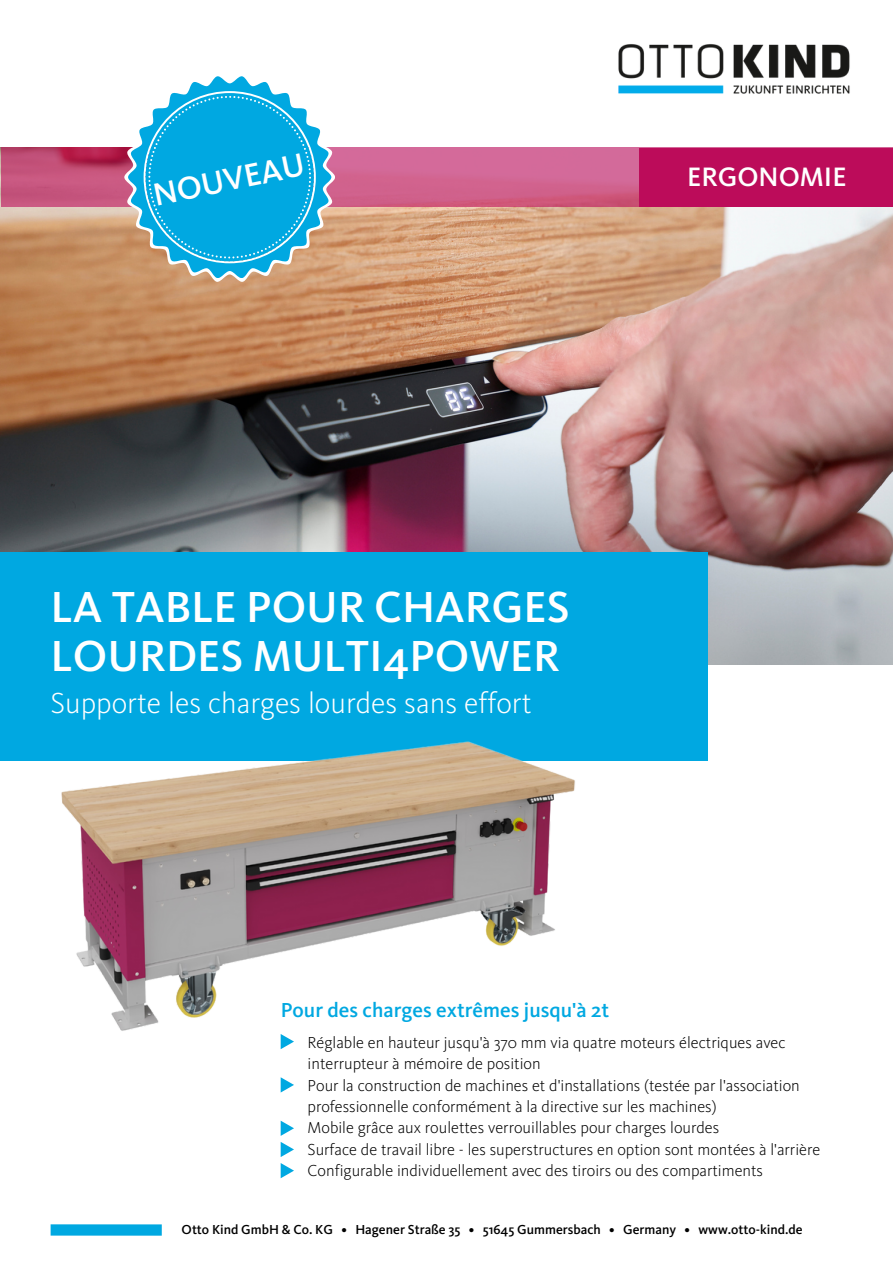
<style>
.page{position:relative;width:893px;height:1264px;background:#fff}
.page>*{position:absolute;margin:0;border:0;box-sizing:border-box;transform-origin:0 0}
.t1{font:500 45px/48.3px "Kievit OT";color:#fff}
.t2{font:500 33px "Kievit OT";color:#fff}
.t3{font:300 30px "Kievit OT";color:#fff}
.t4{font:500 27.6px "Kievit OT";color:#fff}
.t5{font:500 21px "Kievit OT";color:#00a8e1}
.t6{font:300 16.5px/21.3px "Kievit OT";color:#000}
.t7{font:500 13.5px "Kievit OT";color:#000}
</style>
<div class="page">
<img style="left:0;top:148px;width:892px;height:516px">
<div style="left:0;top:551px;width:707px;height:209px;background:#00a8e1"></div>
<svg style="left:1px;top:148px;width:638px;height:59px"></svg>
<div style="left:639px;top:148px;width:253px;height:59px;background:#bc0c5a"></div>
<img style="left:618px;top:44px;width:232px;height:50px">
<div style="left:51px;top:1224px;width:111px;height:11px;background:#00a8e1"></div>
<img style="left:51px;top:741px;width:541px;height:290px">
<svg style="left:124px;top:76px;width:211px;height:206px"></svg>
<svg style="left:280px;top:1034px;width:14px;height:15px"></svg>
<svg style="left:280px;top:1077px;width:14px;height:15px"></svg>
<svg style="left:280px;top:1142px;width:14px;height:36px"></svg>
<svg style="left:280px;top:1120px;width:14px;height:15px"></svg>
<h6 class="t2" style="left:151px;top:181px;width:155px;rotate:-12deg">NOUVEAU</h6>
<p class="t4" style="left:687px;top:165px;width:161px">ERGONOMIE</p>
<h4 class="t1" style="left:51px;top:586px;width:520px">LA TABLE POUR CHARGES<br>LOURDES MULTI4POWER</h4>
<h1 class="t3" style="left:51px;top:690px;width:482px">Supporte les charges lourdes sans effort</h1>
<p class="t5" style="left:281px;top:1000px;width:330px">Pour des charges extrêmes jusqu'à 2t</p>
<h3 class="t6" style="left:307px;top:1032px;width:514px">Réglable en hauteur jusqu'à 370 mm via quatre moteurs électriques avec interrupteur à mémoire de position<br>Pour la construction de machines et d'installations (testée par l'association professionnelle conformément à la directive sur les machines)<br>Mobile grâce aux roulettes verrouillables pour charges lourdes<br>Surface de travail libre - les superstructures en option sont montées à l'arrière</h3>
<p class="t6" style="left:307px;top:1161px;width:457px">Configurable individuellement avec des tiroirs ou des compartiments</p>
<p class="t7" style="left:182px;top:1223px;width:622px">Otto Kind GmbH &amp; Co. KG • Hagener Straße 35 • 51645 Gummersbach • Germany • www.otto-kind.de</p>
</div>
